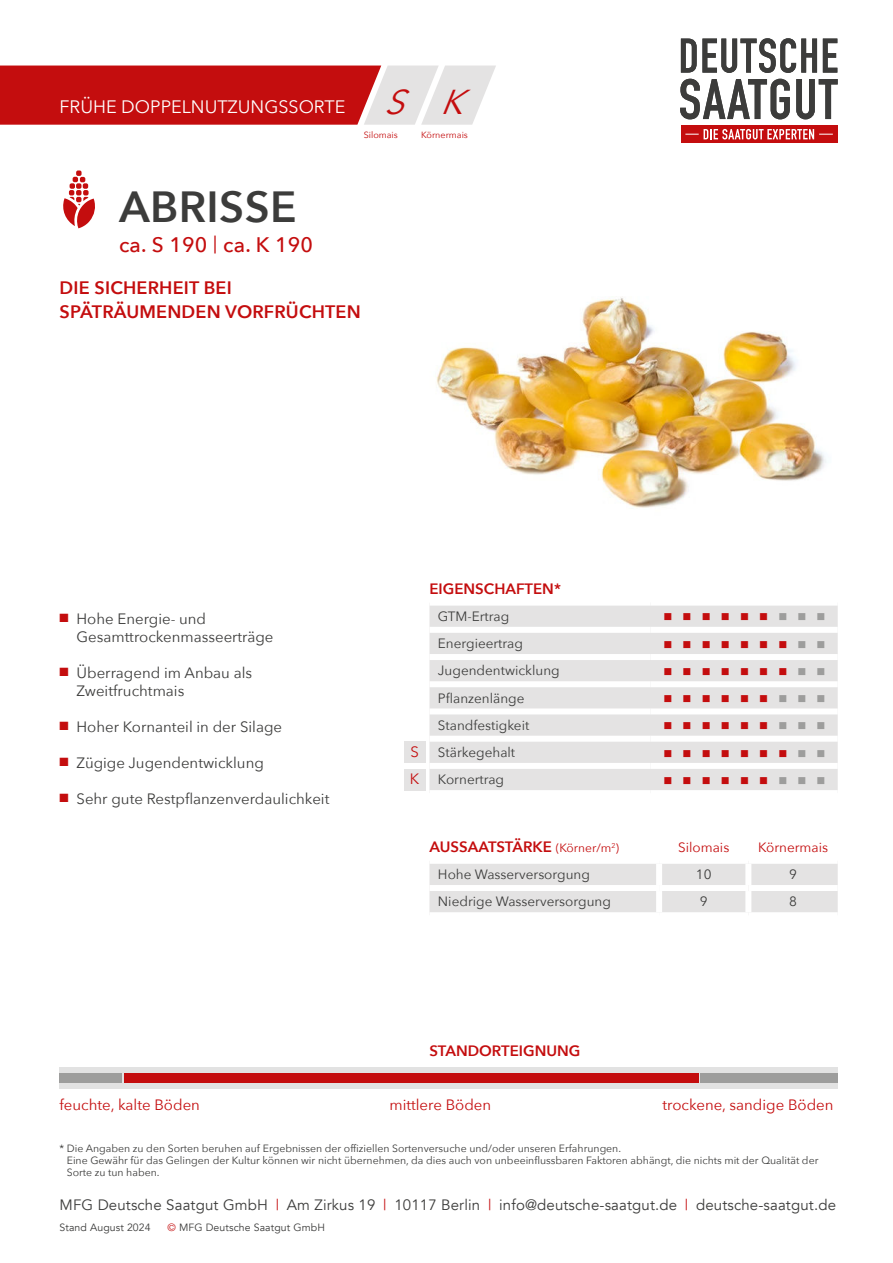
<style>
.page{position:relative;width:893px;height:1263px;background:#fff}
.page>*{position:absolute;margin:0;border:0;box-sizing:border-box;transform-origin:0 0}
.t1{font:600 43.5px "Avenir Next";letter-spacing:.01em;color:#3c3c3b}
.t2{font:italic 34.5px "Avenir Next";color:#c40d0e}
.t3{font:500 21px "Avenir Next";letter-spacing:.01em;color:#c40d0e}
.t4{font:600 18px/24px "Avenir Next";letter-spacing:.01em;color:#c40d0e}
.t5{font:18px "Avenir Next";color:#fff}
.t6{font:15px/18px "Avenir Next";color:#3c3c3b}
.t7{font:15px "Avenir";letter-spacing:.01em;color:#3c3c3b}
.t8{font:600 15px "Avenir Next";color:#c40d0e}
.t9{font:15px "Avenir Next";color:#c40d0e}
.t10{font:13.5px "Avenir Next";color:#3c3c3b}
.t11{font:13.5px "Avenir Next";color:#c40d0e}
.t12{font:12px "Wingdings";color:#c40d0e}
.t13{font:10.5px/12px "Avenir Next";color:#3c3c3b}
.t14{font:10.5px "Avenir";letter-spacing:.01em;color:#3c3c3b}
.t15{font:9px "Avenir Next";color:#c40d0e}
.s1{font-weight:400;font-size:17.85px}
.s2{color:#c40d0e}
.s3{color:#9d9d9c}
.s4{font-size:15px;color:#c40d0e}
.s5{font-weight:400;font-size:12px}
</style>
<div class="page">
<svg style="left:681px;top:38px;width:136px;height:35px"></svg>
<svg style="left:823px;top:39px;width:14px;height:34px"></svg>
<svg style="left:680px;top:79px;width:110px;height:40px"></svg>
<svg style="left:796px;top:79px;width:42px;height:40px"></svg>
<div style="left:681px;top:125px;width:156px;height:18px;background:#c40d0e"></div>
<svg style="left:685px;top:129px;width:148px;height:10px"></svg>
<svg style="left:63px;top:170px;width:32px;height:58px"></svg>
<div style="left:429px;top:864px;width:409px;height:48px;background:#e4e3e3"></div>
<div style="left:429px;top:885px;width:230px;height:6px;background:#fff"></div>
<div style="left:659px;top:885px;width:89px;height:6px;background:#fff"></div>
<div style="left:748px;top:885px;width:90px;height:6px;background:#fff"></div>
<div style="left:656px;top:864px;width:6px;height:21px;background:#fff"></div>
<div style="left:745px;top:864px;width:6px;height:21px;background:#fff"></div>
<div style="left:656px;top:891px;width:6px;height:21px;background:#fff"></div>
<div style="left:745px;top:891px;width:6px;height:21px;background:#fff"></div>
<div style="left:429px;top:606px;width:409px;height:184px;background:#e4e3e3"></div>
<div style="left:429px;top:627px;width:222px;height:6px;background:#fff"></div>
<div style="left:651px;top:627px;width:187px;height:6px;background:#fff"></div>
<div style="left:429px;top:654px;width:222px;height:6px;background:#fff"></div>
<div style="left:651px;top:654px;width:187px;height:6px;background:#fff"></div>
<div style="left:429px;top:681px;width:222px;height:6px;background:#fff"></div>
<div style="left:651px;top:681px;width:187px;height:6px;background:#fff"></div>
<div style="left:429px;top:708px;width:222px;height:6px;background:#fff"></div>
<div style="left:651px;top:708px;width:187px;height:6px;background:#fff"></div>
<div style="left:429px;top:736px;width:222px;height:6px;background:#fff"></div>
<div style="left:651px;top:736px;width:187px;height:6px;background:#fff"></div>
<div style="left:429px;top:763px;width:222px;height:6px;background:#fff"></div>
<div style="left:651px;top:763px;width:187px;height:6px;background:#fff"></div>
<div style="left:404px;top:769px;width:21px;height:21px;background:#e4e3e3"></div>
<div style="left:404px;top:742px;width:21px;height:21px;background:#e4e3e3"></div>
<svg style="left:0;top:66px;width:496px;height:59px;background:#cd4646"></svg>
<div style="left:60px;top:1068px;width:778px;height:21px;background:#e2e2e2"></div>
<div style="left:124px;top:1074px;width:574px;height:9px;background:#c40d0e"></div>
<div style="left:60px;top:1074px;width:62px;height:9px;background:#9d9d9c"></div>
<div style="left:701px;top:1074px;width:137px;height:9px;background:#9d9d9c"></div>
<img style="left:436px;top:297px;width:390px;height:211px">
<h3 class="t5" style="left:60px;top:97px;width:287px">FRÜHE DOPPELNUTZUNGSSORTE</h3>
<h2 class="t2" style="left:384px;top:83px;width:37px">S</h2>
<p class="t15" style="left:364px;top:129px;width:36px">Silomais</p>
<h2 class="t2" style="left:440px;top:83px;width:39px">K</h2>
<p class="t15" style="left:421px;top:129px;width:48px">Körnermais</p>
<h1 class="t1" style="left:119px;top:181px;width:179px">ABRISSE</h1>
<h3 class="t3" style="left:119px;top:232px;width:196px">ca. S 190 <span class="s1">|</span> ca. K 190</h3>
<h3 class="t4" style="left:60px;top:275px;width:303px">DIE SICHERHEIT BEI<br>SPÄTRÄUMENDEN VORFRÜCHTEN</h3>
<h3 class="t6" style="left:77px;top:610px;width:198px;text-indent:-17px"><span class="s2">■</span> Hohe Energie- und<br>Gesamttrockenmasseerträge</h3>
<h3 class="t6" style="left:77px;top:664px;width:177px;text-indent:-17px"><span class="s2">■</span> Überragend im Anbau als<br>Zweitfruchtmais</h3>
<h3 class="t6" style="left:60px;top:718px;width:224px"><span class="s2">■</span> Hoher Kornanteil in der Silage</h3>
<h3 class="t6" style="left:60px;top:754px;width:206px"><span class="s2">■</span> Zügige Jugendentwicklung</h3>
<h3 class="t6" style="left:60px;top:789px;width:271px"><span class="s2">■</span> Sehr gute Restpflanzenverdaulichkeit</h3>
<h3 class="t8" style="left:429px;top:580px;width:133px">EIGENSCHAFTEN*</h3>
<p class="t10" style="left:438px;top:609px;width:73px">GTM-Ertrag</p>
<p class="t12" style="left:663px;top:611px;width:164px">■■■■■■<span class="s3">■■■</span></p>
<p class="t10" style="left:438px;top:636px;width:86px">Energieertrag</p>
<p class="t12" style="left:663px;top:638px;width:164px">■■■■■■■<span class="s3">■■</span></p>
<p class="t10" style="left:438px;top:663px;width:123px">Jugendentwicklung</p>
<p class="t12" style="left:663px;top:665px;width:164px">■■■■■■■<span class="s3">■■</span></p>
<p class="t10" style="left:438px;top:686px;width:88px">Pflanzenlänge</p>
<p class="t12" style="left:663px;top:692px;width:164px">■■■■■■<span class="s3">■■■</span></p>
<p class="t10" style="left:438px;top:718px;width:93px">Standfestigkeit</p>
<p class="t12" style="left:663px;top:719px;width:164px">■■■■■■<span class="s3">■■■</span></p>
<p class="t10" style="left:438px;top:745px;width:79px">Stärkegehalt</p>
<p class="t12" style="left:663px;top:747px;width:164px">■■■■■■■<span class="s3">■■</span></p>
<p class="t10" style="left:410px;top:772px;width:96px"><span class="s4">K</span> Kornertrag</p>
<p class="t12" style="left:663px;top:774px;width:164px">■■■■■■<span class="s3">■■■</span></p>
<h3 class="t9" style="left:410px;top:743px;width:10px">S</h3>
<h3 class="t8" style="left:429px;top:838px;width:191px">AUSSAATSTÄRKE <span class="s5">(Körner/m</span><sup>2</sup><span class="s5">)</span></h3>
<p class="t11" style="left:678px;top:839px;width:53px">Silomais</p>
<p class="t11" style="left:758px;top:839px;width:72px">Körnermais</p>
<p class="t10" style="left:438px;top:863px;width:153px">Hohe Wasserversorgung</p>
<p class="t10" style="left:696px;top:867px;width:17px">10</p>
<p class="t10" style="left:789px;top:867px;width:9px">9</p>
<p class="t10" style="left:438px;top:890px;width:174px">Niedrige Wasserversorgung</p>
<p class="t10" style="left:700px;top:894px;width:9px">9</p>
<p class="t10" style="left:789px;top:894px;width:9px">8</p>
<h3 class="t8" style="left:429px;top:1042px;width:152px">STANDORTEIGNUNG</h3>
<h3 class="t9" style="left:60px;top:1096px;width:142px">feuchte, kalte Böden</h3>
<h3 class="t9" style="left:390px;top:1096px;width:103px">mittlere Böden</h3>
<h3 class="t9" style="left:662px;top:1096px;width:173px">trockene, sandige Böden</h3>
<p class="t13" style="left:67px;top:1141px;width:753px;text-indent:-7px">* Die Angaben zu den Sorten beruhen auf Ergebnissen der offiziellen Sortenversuche und/oder unseren Erfahrungen.<br>Eine Gewähr für das Gelingen der Kultur können wir nicht übernehmen, da dies auch von unbeeinflussbaren Faktoren abhängt, die nichts mit der Qualität der<br>Sorte zu tun haben.</p>
<h3 class="t7" style="left:60px;top:1198px;width:778px">MFG Deutsche Saatgut GmbH <span class="s2">|</span> Am Zirkus 19 <span class="s2">|</span> 10117 Berlin <span class="s2">|</span> info@deutsche-saatgut.de <span class="s2">|</span> deutsche-saatgut.de</h3>
<p class="t14" style="left:60px;top:1223px;width:93px">Stand August 2024</p>
<p class="t14" style="left:168px;top:1223px;width:159px"><span class="s2">©</span> MFG Deutsche Saatgut GmbH</p>
</div>
